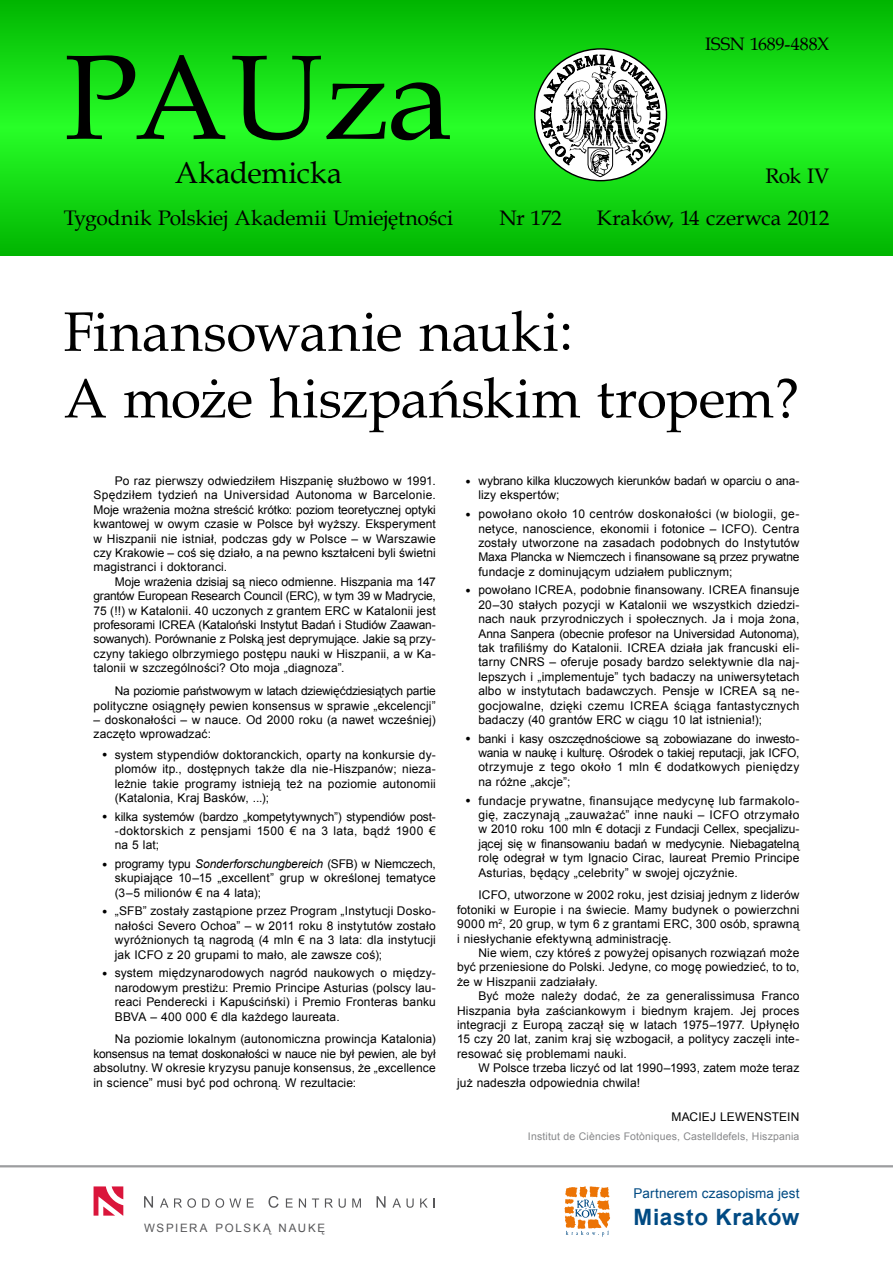
<style>
.page{position:relative;width:893px;height:1263px;background:#fff}
.page>*{position:absolute;margin:0;border:0;box-sizing:border-box;transform-origin:0 0}
.t1{font:120px "Book Antiqua";letter-spacing:-.01em;color:#000}
.t2{font:55.5px/66.6px "Book Antiqua";color:#000}
.t3{font:30px "Book Antiqua";color:#000}
.t4{font:700 22.5px "Arial";letter-spacing:.03em;color:#004a83}
.t5{font:21px/42.2px "Book Antiqua";letter-spacing:-.005em;color:#000;text-align:right}
.t6{font:18px "Book Antiqua";letter-spacing:-.005em;color:#000}
.t7{font:13.5px "Arial";letter-spacing:.01em;color:#004a83}
.t8{font:12px/14.4px "Arial";letter-spacing:.01em;color:#000;text-align:justify}
.t9{font:12px/14.4px "Arial";letter-spacing:-.01em;color:#000}
.t10{font:12px "Arial";letter-spacing:-.015em;color:#000}
.t11{font:12px "Arial";letter-spacing:.03em;color:#000}
.t12{font:11.55px "Arial";letter-spacing:.15em;color:#58585a}
.t13{font:10.5px "Arial";letter-spacing:.015em;color:#87888a}
.s1{font-size:15px}
.s2{font-style:italic}
</style>
<div class="page">
<svg style="left:0;top:0;width:893px;height:255px;background:#13d813"></svg>
<hr style="left:0;top:1165px;width:893px;height:2px;background:#9c9d9f">
<svg style="left:535px;top:49px;width:131px;height:132px"></svg>
<svg style="left:540px;top:46px;width:120px;height:131px"></svg>
<svg style="left:94px;top:1186px;width:29px;height:29px"></svg>
<svg style="left:144px;top:1196px;width:9px;height:11px"></svg>
<svg style="left:160px;top:1198px;width:8px;height:9px"></svg>
<svg style="left:174px;top:1198px;width:22px;height:10px"></svg>
<svg style="left:202px;top:1198px;width:39px;height:10px"></svg>
<svg style="left:247px;top:1198px;width:7px;height:9px"></svg>
<svg style="left:268px;top:1196px;width:11px;height:12px"></svg>
<svg style="left:286px;top:1198px;width:7px;height:9px"></svg>
<svg style="left:299px;top:1198px;width:7px;height:9px"></svg>
<svg style="left:312px;top:1198px;width:7px;height:9px"></svg>
<svg style="left:325px;top:1198px;width:8px;height:9px"></svg>
<svg style="left:339px;top:1198px;width:7px;height:10px"></svg>
<svg style="left:352px;top:1198px;width:9px;height:9px"></svg>
<svg style="left:377px;top:1196px;width:9px;height:11px"></svg>
<svg style="left:392px;top:1198px;width:22px;height:10px"></svg>
<svg style="left:420px;top:1198px;width:15px;height:9px"></svg>
<svg style="left:564px;top:1186px;width:46px;height:50px"></svg>
<h1 class="t1" style="left:64px;top:14px;width:390px">PAUza</h1>
<h3 class="t3" style="left:175px;top:152px;width:169px">Akademicka</h3>
<h3 class="t5" style="left:64px;top:196px;width:391px">Tygodnik Polskiej Akademii Umiejętności</h3>
<h3 class="t5" style="left:500px;top:196px;width:64px">Nr 172</h3>
<h3 class="t6" style="left:705px;top:32px;width:126px">ISSN 1689-488X</h3>
<h3 class="t5" style="left:597px;top:154px;width:234px">Rok IV<br>Kraków, 14 czerwca 2012</h3>
<h2 class="t2" style="left:64px;top:297px;width:737px">Finansowanie nauki:<br>A może hiszpańskim tropem?</h2>
<p class="t8" style="left:94px;top:474px;width:344px;text-indent:21px">Po raz pierwszy odwiedziłem Hiszpanię służbowo w 1991.<br>Spędziłem tydzień na Universidad Autonoma w Barcelonie.<br>Moje wrażenia można streścić krótko: poziom teoretycznej optyki kwantowej w owym czasie w Polsce był wyższy. Eksperyment w Hiszpanii nie istniał, podczas gdy w Polsce – w Warszawie czy Krakowie – coś się działo, a na pewno kształceni byli świetni magistranci i doktoranci.</p>
<p class="t8" style="left:94px;top:574px;width:344px;text-indent:21px">Moje wrażenia dzisiaj są nieco odmienne. Hiszpania ma 147 grantów European Research Council (ERC), w tym 39 w Madrycie, 75 (!!) w Katalonii. 40 uczonych z grantem ERC w Katalonii jest profesorami ICREA (Kataloński Instytut Badań i Studiów Zaawan&shy;sowanych). Porównanie z Polską jest deprymujące. Jakie są przy&shy;czyny takiego olbrzymiego postępu nauki w Hiszpanii, a w Ka&shy;talonii w szczególności? Oto moja „diagnoza”.</p>
<p class="t8" style="left:94px;top:684px;width:344px;text-align:right">Na poziomie państwowym w latach dziewięćdziesiątych partie polityczne osiągnęły pewien konsensus w sprawie „ekcelencji”</p>
<p class="t8" style="left:94px;top:713px;width:344px">– doskonałości – w nauce. Od 2000 roku (a nawet wcześniej) zaczęto wprowadzać:</p>
<p class="t8" style="left:115px;top:747px;width:323px;text-indent:-13px"><span class="s1">•</span> system stypendiów doktoranckich, oparty na konkursie dy&shy;plomów itp., dostępnych także dla nie-Hiszpanów; nieza&shy;leżnie takie programy istnieją też na poziomie autonomii (Katalonia, Kraj Basków, ...);</p>
<p class="t10" style="left:102px;top:808px;width:335px"><span class="s1">•</span> kilka systemów (bardzo „kompetytywnych”) stypendiów post-</p>
<p class="t11" style="left:119px;top:823px;width:318px">doktorskich z pensjami 1500 € na 3 lata, bądź 1900 €</p>
<p class="t8" style="left:115px;top:838px;width:46px">na 5 lat;</p>
<p class="t8" style="left:115px;top:857px;width:323px;text-indent:-13px"><span class="s1">•</span> programy typu <span class="s2">Sonderforschungbereich</span> (SFB) w Niemczech, skupiające 10–15 „excellent” grup w określonej tematyce (3–5 milionów € na 4 lata);</p>
<p class="t8" style="left:115px;top:904px;width:323px;text-indent:-13px"><span class="s1">•</span> „SFB” zostały zastąpione przez Program „Instytucji Dosko&shy;nałości Severo Ochoa” – w 2011 roku 8 instytutów zostało wyróżnionych tą nagrodą (4 mln € na 3 lata: dla instytucji jak ICFO z 20 grupami to mało, ale zawsze coś);</p>
<p class="t8" style="left:115px;top:966px;width:323px;text-indent:-13px"><span class="s1">•</span> system międzynarodowych nagród naukowych o między&shy;narodowym prestiżu: Premio Principe Asturias (polscy lau&shy;reaci Penderecki i Kapuściński) i Premio Fronteras banku BBVA – 400 000 € dla każdego laureata.</p>
<p class="t8" style="left:94px;top:1032px;width:344px;text-indent:21px">Na poziomie lokalnym (autonomiczna prowincja Katalonia) konsensus na temat doskonałości w nauce nie był pewien, ale był absolutny. W okresie kryzysu panuje konsensus, że „excellence in science” musi być pod ochroną. W rezultacie:</p>
<p class="t12" style="left:144px;top:1221px;width:183px">WSPIERA POLSKĄ NAUKĘ</p>
<p class="t9" style="left:478px;top:474px;width:322px;text-indent:-13px"><span class="s1">•</span> wybrano kilka kluczowych kierunków badań w oparciu o ana&shy;lizy ekspertów;</p>
<p class="t8" style="left:478px;top:507px;width:323px;text-indent:-13px"><span class="s1">•</span> powołano około 10 centrów doskonałości (w biologii, ge&shy;netyce, nanoscience, ekonomii i fotonice – ICFO). Centra zostały utworzone na zasadach podobnych do Instytutów Maxa Plancka w Niemczech i finansowane są przez prywatne fundacje z dominującym udziałem publicznym;</p>
<p class="t8" style="left:478px;top:583px;width:323px;text-indent:-13px"><span class="s1">•</span> powołano ICREA, podobnie finansowany. ICREA finansuje 20–30 stałych pozycji w Katalonii we wszystkich dziedzi&shy;nach nauk przyrodniczych i społecznych. Ja i moja żona, Anna Sanpera (obecnie profesor na Universidad Autonoma), tak trafiliśmy do Katalonii. ICREA działa jak francuski eli&shy;tarny CNRS – oferuje posady bardzo selektywnie dla naj&shy;lepszych i „implementuje” tych badaczy na uniwersytetach albo w instytutach badawczych. Pensje w ICREA są ne&shy;gocjowalne, dzięki czemu ICREA ściąga fantastycznych badaczy (40 grantów ERC w ciągu 10 lat istnienia!);</p>
<p class="t8" style="left:478px;top:731px;width:323px;text-indent:-13px"><span class="s1">•</span> banki i kasy oszczędnościowe są zobowiazane do inwesto&shy;wania w naukę i kulturę. Ośrodek o takiej reputacji, jak ICFO, otrzymuje z tego około 1 mln € dodatkowych pieniędzy na różne „akcje”;</p>
<p class="t8" style="left:478px;top:793px;width:323px;text-indent:-13px"><span class="s1">•</span> fundacje prywatne, finansujące medycynę lub farmakolo&shy;gię, zaczynają „zauważać” inne nauki – ICFO otrzymało w 2010 roku 100 mln € dotacji z Fundacji Cellex, specjalizu&shy;jącej się w finansowaniu badań w medycynie. Niebagatelną rolę odegrał w tym Ignacio Cirac, laureat Premio Principe Asturias, będący „celebrity” w swojej ojczyźnie.</p>
<p class="t8" style="left:457px;top:888px;width:344px;text-indent:21px">ICFO, utworzone w 2002 roku, jest dzisiaj jednym z liderów fotoniki w Europie i na świecie. Mamy budynek o powierzchni 9000 m<sup>2</sup>, 20 grup, w tym 6 z grantami ERC, 300 osób, sprawną i niesłychanie efektywną administrację.</p>
<p class="t8" style="left:457px;top:946px;width:344px;text-indent:21px">Nie wiem, czy któreś z powyżej opisanych rozwiązań może być przeniesione do Polski. Jedyne, co mogę powiedzieć, to to, że w Hiszpanii zadziałały.</p>
<p class="t8" style="left:457px;top:989px;width:344px;text-indent:21px">Być może należy dodać, że za generalissimusa Franco Hiszpania była zaściankowym i biednym krajem. Jej proces integracji z Europą zaczął się w latach 1975–1977. Upłynęło 15 czy 20 lat, zanim kraj się wzbogacił, a politycy zaczęli inte&shy;resować się problemami nauki.</p>
<p class="t8" style="left:457px;top:1061px;width:344px;text-indent:21px">W Polsce trzeba liczyć od lat 1990–1993, zatem może teraz już nadeszła odpowiednia chwila!</p>
<p class="t8" style="left:671px;top:1109px;width:130px">MACIEJ LEWENSTEIN</p>
<p class="t13" style="left:528px;top:1129px;width:273px">Institut de Ciències Fotòniques, Castelldefels, Hiszpania</p>
<p class="t7" style="left:634px;top:1185px;width:167px">Partnerem czasopisma jest</p>
<h3 class="t4" style="left:634px;top:1203px;width:167px">Miasto Kraków</h3>
</div>
